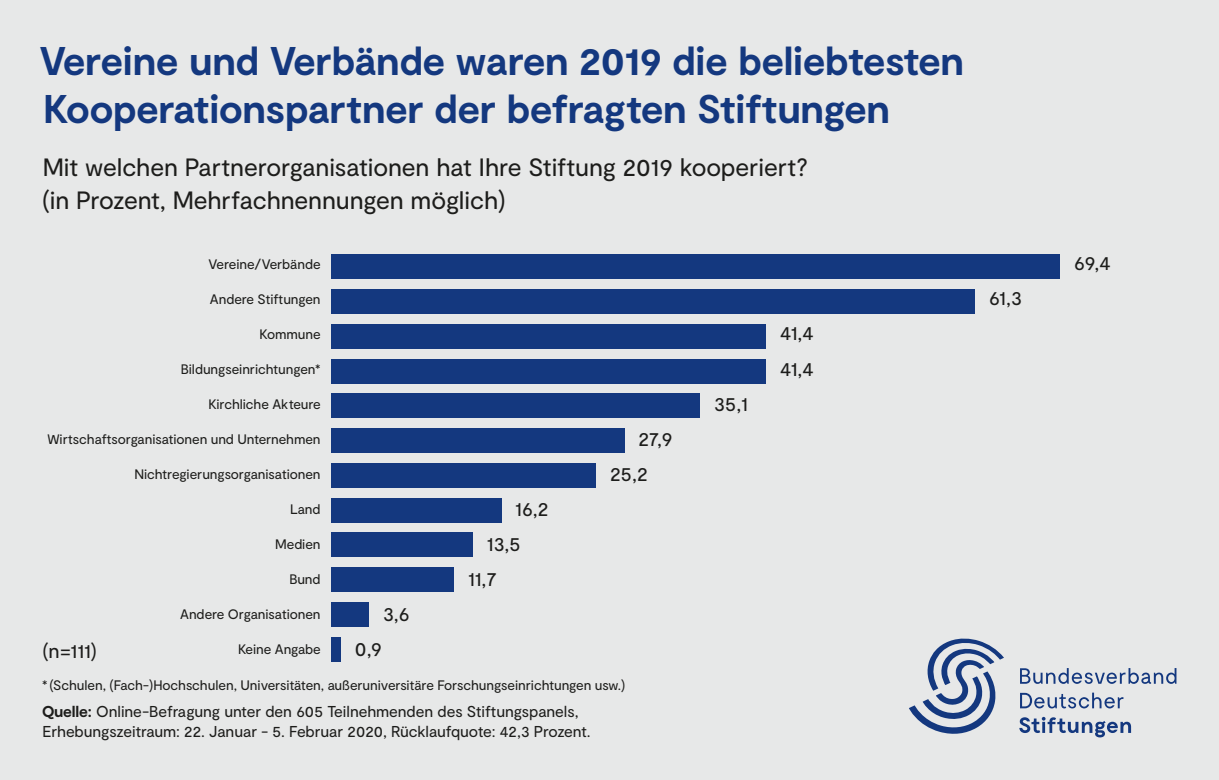
<style>
.page{position:relative;width:1219px;height:780px;background:#e7e8e8}
.page>*{position:absolute;margin:0;border:0;box-sizing:border-box;transform-origin:0 0}
.t1{font:700 40px/48px "Moderat";letter-spacing:-.005em;color:#14387f}
.t2{font:25px/32.5px "Moderat";letter-spacing:-.005em;color:#1d1d1b}
.t3{font:20px/35px "Moderat";letter-spacing:.005em;color:#1d1d1b}
.t4{font:15.75px/20px "Moderat";letter-spacing:-.005em;color:#1d1d1b}
.t5{font:13.75px "Moderat";letter-spacing:-.005em;color:#1d1d1b}
.s1{font-weight:700}
</style>
<div class="page">
<div style="left:331px;top:254px;width:729px;height:25px;background:#14387f"></div>
<div style="left:331px;top:289px;width:644px;height:25px;background:#14387f"></div>
<div style="left:331px;top:324px;width:435px;height:25px;background:#14387f"></div>
<div style="left:331px;top:358px;width:435px;height:25px;background:#14387f"></div>
<div style="left:331px;top:393px;width:369px;height:25px;background:#14387f"></div>
<div style="left:331px;top:428px;width:293px;height:25px;background:#14387f"></div>
<div style="left:331px;top:463px;width:265px;height:24px;background:#14387f"></div>
<div style="left:331px;top:497px;width:170px;height:25px;background:#14387f"></div>
<div style="left:331px;top:532px;width:142px;height:25px;background:#14387f"></div>
<div style="left:331px;top:567px;width:123px;height:25px;background:#14387f"></div>
<div style="left:331px;top:601px;width:38px;height:25px;background:#14387f"></div>
<div style="left:331px;top:636px;width:10px;height:25px;background:#14387f"></div>
<svg style="left:1020px;top:668px;width:156px;height:15px"></svg>
<svg style="left:1020px;top:692px;width:103px;height:16px"></svg>
<svg style="left:1019px;top:716px;width:112px;height:21px"></svg>
<svg style="left:909px;top:638px;width:95px;height:96px"></svg>
<h1 class="t1" style="left:40px;top:38px;width:926px">Vereine und Verbände waren 2019 die beliebtesten<br>Kooperationspartner der befragten Stiftungen</h1>
<h2 class="t2" style="left:42px;top:152px;width:767px">Mit welchen Partnerorganisationen hat Ihre Stiftung 2019 kooperiert? (in Prozent, Mehrfachnennungen möglich)</h2>
<p class="t5" style="left:209px;top:256px;width:114px">Vereine/Verbände</p>
<p class="t5" style="left:210px;top:291px;width:112px">Andere Stiftungen</p>
<p class="t5" style="left:260px;top:326px;width:63px">Kommune</p>
<p class="t5" style="left:181px;top:361px;width:141px">Bildungseinrichtungen*</p>
<p class="t5" style="left:208px;top:396px;width:114px">Kirchliche Akteure</p>
<p class="t5" style="left:47px;top:431px;width:275px">Wirtschaftsorganisationen und Unternehmen</p>
<p class="t5" style="left:134px;top:466px;width:188px">Nichtregierungsorganisationen</p>
<p class="t5" style="left:290px;top:501px;width:32px">Land</p>
<p class="t5" style="left:275px;top:536px;width:47px">Medien</p>
<p class="t5" style="left:289px;top:571px;width:33px">Bund</p>
<p class="t5" style="left:180px;top:606px;width:142px">Andere Organisationen</p>
<p class="t5" style="left:238px;top:641px;width:84px">Keine Angabe</p>
<h3 class="t3" style="left:43px;top:634px;width:56px">(n=111)</h3>
<h3 class="t3" style="left:383px;top:596px;width:28px">3,6</h3>
<h3 class="t3" style="left:355px;top:631px;width:28px">0,9</h3>
<h3 class="t3" style="left:516px;top:491px;width:34px">16,2</h3>
<h3 class="t3" style="left:487px;top:526px;width:35px">13,5</h3>
<h3 class="t3" style="left:468px;top:561px;width:30px">11,7</h3>
<h3 class="t3" style="left:610px;top:421px;width:64px;text-indent:28px">27,9<br>25,2</h3>
<p class="t5" style="left:42px;top:676px;width:584px">*(Schulen, (Fach-)Hochschulen, Universitäten, außeruniversitäre Forschungseinrichtungen usw.)</p>
<p class="t4" style="left:42px;top:702px;width:550px"><span class="s1">Quelle:</span> Online-Befragung unter den 605 Teilnehmenden des Stiftungspanels,<br>Erhebungszeitraum: 22. Januar - 5. Februar 2020, Rücklaufquote: 42,3 Prozent.</p>
<h3 class="t3" style="left:714px;top:386px;width:35px">35,1</h3>
<h3 class="t3" style="left:780px;top:316px;width:35px">41,4<br>41,4</h3>
<h3 class="t3" style="left:989px;top:281px;width:34px">61,3</h3>
<h3 class="t3" style="left:1074px;top:246px;width:38px">69,4</h3>
</div>
